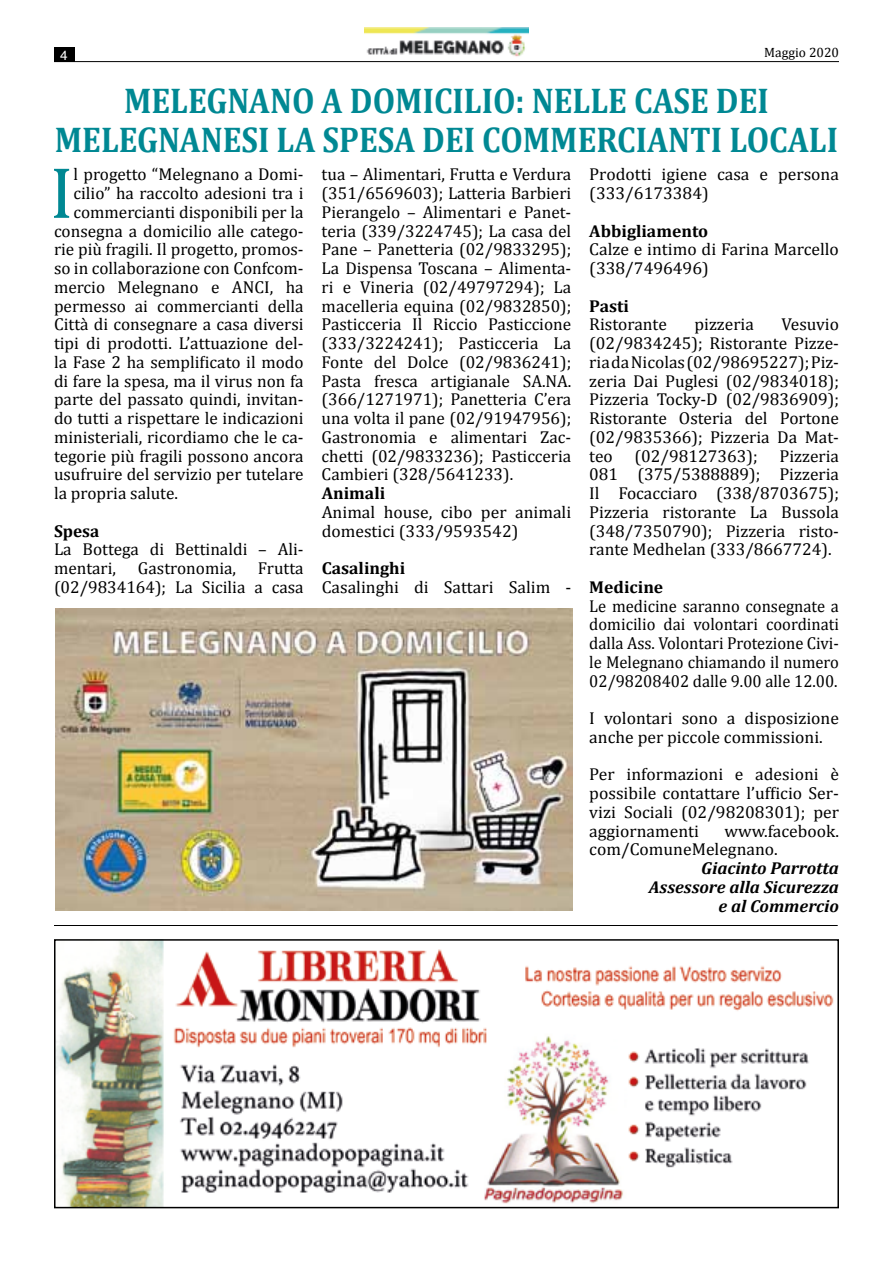
<style>
.page{position:relative;width:893px;height:1263px;background:#fff}
.page>*{position:absolute;margin:0;border:0;box-sizing:border-box;transform-origin:0 0}
.t1{font:73.5px "Cambria";color:#008893}
.t2{font:700 36px/39px "Cambria";color:#008893;text-align:center;scale:.9 1}
.t3{font:17.25px/18.8px "Cambria";color:#000}
.t4{font:17.25px/18.8px "Cambria";color:#000;text-align:justify;scale:.96 1}
.t5{font:italic 700 17.25px/18.8px "Cambria";color:#000;text-align:right}
.t6{font:700 17.25px "Cambria";color:#000}
.t7{font:13.5px "Cambria";color:#000}
.t8{font:13.5px "Helvetica";color:#fff}
</style>
<div class="page">
<div style="left:54px;top:47px;width:20px;height:15px;background:#000"></div>
<hr style="left:54px;top:61px;width:785px;height:1px;background:#000">
<img style="left:364px;top:28px;width:164px;height:29px">
<img style="left:57px;top:942px;width:777px;height:263px">
<div style="left:54px;top:939px;width:785px;height:269px;border:2px solid #000"></div>
<hr style="left:54px;top:925px;width:784px;height:1px;background:#000">
<img style="left:55px;top:608px;width:517px;height:302px">
<p class="t8" style="left:60px;top:44px;width:9px">4</p>
<p class="t7" style="left:764px;top:45px;width:76px">Maggio 2020</p>
<h2 class="t2" style="left:55px;top:80px;width:872px">MELEGNANO A DOMICILIO: NELLE CASE DEI<br>MELEGNANESI LA SPESA DEI COMMERCIANTI LOCALI</h2>
<h1 class="t1" style="left:50px;top:149px;width:25px">I</h1>
<p class="t3" style="left:73px;top:165px;width:232px">l progetto “Melegnano a Domi-</p>
<p class="t3" style="left:322px;top:165px;width:251px;text-align:justify">tua – Alimentari, Frutta e Verdura (351/6569603); Latteria Barbieri Pierangelo – Alimentari e Panet&shy;teria (339/3224745); La casa del Pane – Panetteria (02/9833295); La Dispensa Toscana – Alimenta&shy;ri e Vineria (02/49797294); La macelleria equina (02/9832850); Pasticceria Il Riccio Pasticcione (333/3224241); Pasticceria La Fonte del Dolce (02/9836241); Pasta fresca artigianale SA.NA. (366/1271971); Panetteria C’era una volta il pane (02/91947956); Gastronomia e alimentari Zac&shy;chetti (02/9833236); Pasticceria Cambieri (328/5641233).</p>
<p class="t6" style="left:322px;top:481px;width:65px">ANIMALI</p>
<p class="t3" style="left:322px;top:502px;width:251px">Animal house, cibo per animali domestici (333/9593542)</p>
<p class="t6" style="left:322px;top:556px;width:85px">CASALINGHI</p>
<p class="t3" style="left:322px;top:577px;width:251px">Casalinghi di Sattari Salim -</p>
<p class="t3" style="left:589px;top:165px;width:251px">Prodotti igiene casa e persona (333/6173384)</p>
<p class="t6" style="left:589px;top:219px;width:120px">ABBIGLIAMENTO</p>
<p class="t3" style="left:589px;top:240px;width:251px">Calze e intimo di Farina Marcello (338/7496496)</p>
<p class="t6" style="left:589px;top:294px;width:41px">PASTI</p>
<p class="t3" style="left:589px;top:315px;width:79px">Ristorante</p>
<p class="t3" style="left:694px;top:315px;width:61px">pizzeria</p>
<p class="t3" style="left:73px;top:184px;width:232px">cilio” ha raccolto adesioni tra i</p>
<p class="t3" style="left:73px;top:202px;width:232px">commercianti disponibili per la</p>
<p class="t3" style="left:54px;top:221px;width:251px">consegna a domicilio alle catego-</p>
<p class="t3" style="left:54px;top:240px;width:251px">rie più fragili. Il progetto, promos-</p>
<p class="t3" style="left:54px;top:259px;width:251px">so in collaborazione con Confcom-</p>
<p class="t3" style="left:54px;top:277px;width:251px">mercio Melegnano e ANCI, ha</p>
<p class="t3" style="left:54px;top:296px;width:251px">permesso ai commercianti della</p>
<p class="t3" style="left:54px;top:315px;width:251px">Città di consegnare a casa diversi</p>
<p class="t3" style="left:54px;top:334px;width:251px">tipi di prodotti. L’attuazione del-</p>
<p class="t3" style="left:54px;top:352px;width:251px">la Fase 2 ha semplificato il modo</p>
<p class="t3" style="left:54px;top:371px;width:251px">di fare la spesa, ma il virus non fa</p>
<p class="t3" style="left:54px;top:390px;width:251px">parte del passato quindi, invitan-</p>
<p class="t3" style="left:54px;top:409px;width:251px">do tutti a rispettare le indicazioni</p>
<p class="t3" style="left:54px;top:427px;width:251px">ministeriali, ricordiamo che le ca-</p>
<p class="t3" style="left:54px;top:446px;width:251px">tegorie più fragili possono ancora</p>
<p class="t3" style="left:54px;top:465px;width:251px">usufruire del servizio per tutelare</p>
<p class="t3" style="left:54px;top:484px;width:125px">la propria salute.</p>
<p class="t6" style="left:54px;top:519px;width:47px">SPESA</p>
<p class="t3" style="left:54px;top:540px;width:251px">La Bottega di Bettinaldi – Ali&shy;mentari,</p>
<p class="t3" style="left:589px;top:315px;width:251px;text-align:justify;text-indent:192px">Vesuvio (02/9834245); Ristorante Pizze&shy;ria da Nicolas (02/98695227); Piz&shy;zeria Dai Puglesi (02/9834018); Pizzeria Tocky-D (02/9836909); Ristorante Osteria del Portone (02/9835366); Pizzeria Da Mat&shy;teo</p>
<p class="t3" style="left:635px;top:446px;width:124px">(02/98127363);</p>
<p class="t3" style="left:589px;top:446px;width:251px;text-align:justify;text-indent:190px">Pizzeria 081 (375/5388889); Pizzeria Il Focacciaro (338/8703675); Pizzeria ristorante La Bussola (348/7350790); Pizzeria risto&shy;rante Medhelan (333/8667724).</p>
<p class="t6" style="left:589px;top:575px;width:75px">MEDICINE</p>
<p class="t4" style="left:589px;top:596px;width:262px">Le medicine saranno consegnate a domicilio dai volontari coordinati dalla Ass. Volontari Protezione Civi&shy;le Melegnano chiamando il numero 02/98208402 dalle 9.00 alle 12.00.</p>
<p class="t3" style="left:589px;top:709px;width:251px">I volontari sono a disposizione anche per piccole commissioni.</p>
<p class="t3" style="left:589px;top:765px;width:251px;text-align:justify">Per informazioni e adesioni è possibile contattare l’ufficio Ser&shy;vizi Sociali (02/98208301); per aggiornamenti</p>
<p class="t3" style="left:138px;top:559px;width:100px">Gastronomia,</p>
<p class="t3" style="left:54px;top:559px;width:251px;text-align:right">Frutta<br>(02/9834164); La Sicilia a casa</p>
<p class="t3" style="left:589px;top:821px;width:251px;text-indent:135px">www.facebook. com/ComuneMelegnano.</p>
<p class="t5" style="left:649px;top:858px;width:192px">Giacinto Parrotta<br>Assessore alla Sicurezza e al Commercio</p>
</div>
